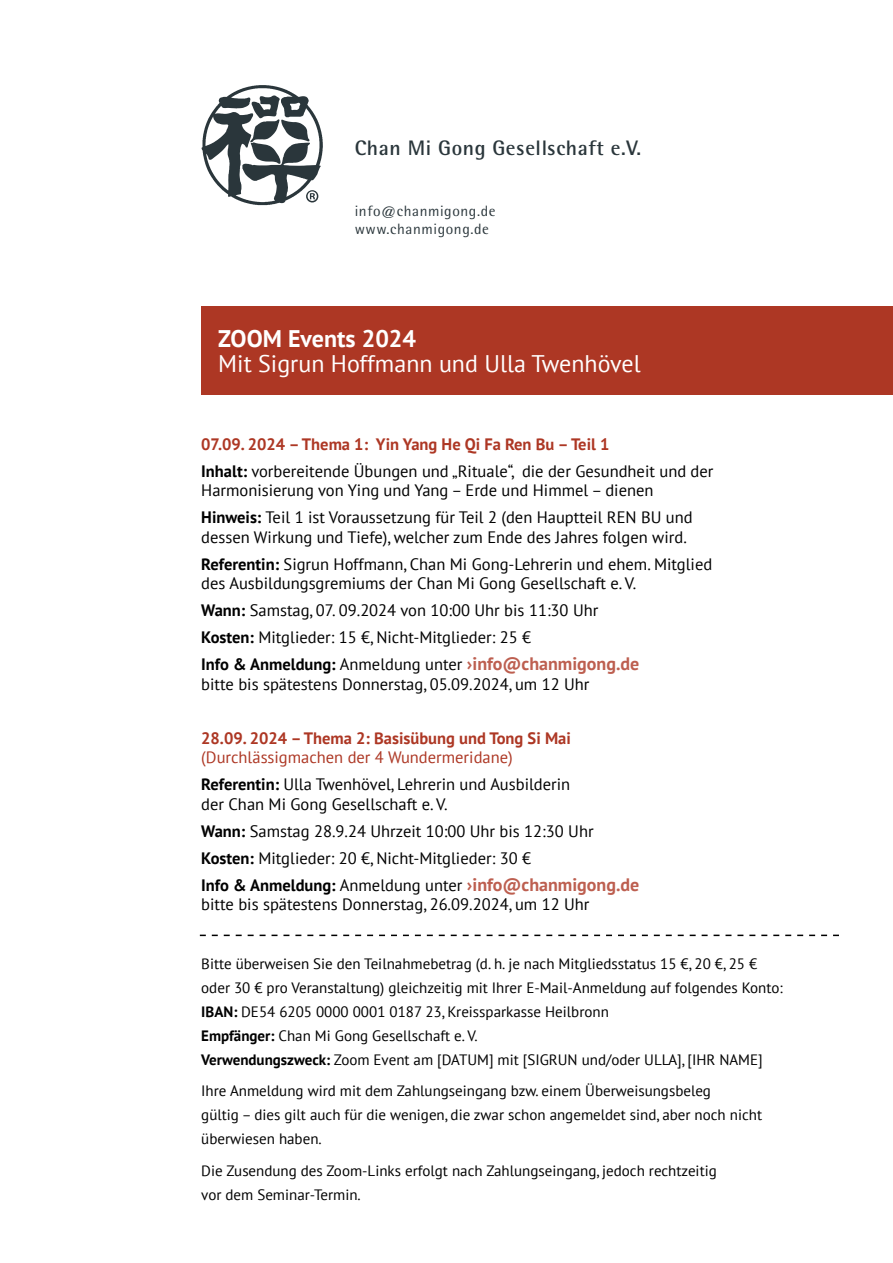
<style>
.page{position:relative;width:893px;height:1263px;background:#fff}
.page>*{position:absolute;margin:0;border:0;box-sizing:border-box;transform-origin:0 0}
.t1{font:24px "PT Sans";color:#fff}
.t2{font:700 24px "PT Sans";color:#fff}
.t3{font:700 21px "Rotis Semi Sans";letter-spacing:.025em;color:#2a363b}
.t4{font:700 18px "PT Sans";color:#bd5f50}
.t5{font:16.5px/27px "PT Sans";color:#000}
.t6{font:16.5px/27px "PT Sans";color:#ad3724}
.t7{font:700 16.5px "PT Sans";color:#ad3724}
.t8{font:15px/24px "PT Sans";color:#000}
.t9{font:15px/18px "Rotis Semi Sans";letter-spacing:.04em;color:#2a363b}
.s1{font-weight:700;color:#ad3724}
.s2{font-weight:700}
.s3{font-size:16.5px;color:#000}
.s4{font-weight:400;font-size:16.5px;color:#000}
.s5{font-weight:700;color:#000}
.s6{color:#000}
</style>
<div class="page">
<div style="left:201px;top:306px;width:692px;height:89px;background:#ad3724"></div>
<svg style="left:200px;top:935px;width:639px;height:1px"></svg>
<svg style="left:201px;top:85px;width:122px;height:120px"></svg>
<p class="t3" style="left:355px;top:135px;width:288px">Chan Mi Gong Gesellschaft e.V.</p>
<p class="t9" style="left:355px;top:202px;width:142px">info@chanmigong.de www.chanmigong.de</p>
<h1 class="t2" style="left:218px;top:322px;width:199px">ZOOM Events 2024</h1>
<h1 class="t1" style="left:218px;top:348px;width:424px">Mit Sigrun Hoffmann und Ulla Twenhövel</h1>
<p class="t5" style="left:201px;top:430px;width:514px"><span class="s1">07.09. 2024 – Thema 1: Yin Yang He Qi Fa Ren Bu – Teil 1<br></span><span class="s2">Inhalt:</span> vorbereitende Übungen und „Rituale“, die der Gesundheit und der</p>
<p class="t5" style="left:201px;top:477px;width:493px">Harmonisierung von Ying und Yang – Erde und Himmel – dienen<br><span class="s2">Hinweis:</span> Teil 1 ist Voraussetzung für Teil 2 (den Hauptteil REN BU und</p>
<p class="t5" style="left:201px;top:523px;width:512px">dessen Wirkung und Tiefe), welcher zum Ende des Jahres folgen wird.<br><span class="s2">Referentin:</span> Sigrun Hoffmann, Chan Mi Gong-Lehrerin und ehem. Mitglied</p>
<p class="t5" style="left:201px;top:570px;width:437px">des Ausbildungsgremiums der Chan Mi Gong Gesellschaft e. V.<br><span class="s2">Wann:</span> Samstag, 07. 09.2024 von 10:00 Uhr bis 11:30 Uhr<br><span class="s2">Kosten:</span> Mitglieder: 15 €, Nicht-Mitglieder: 25 €</p>
<p class="t4" style="left:201px;top:652px;width:439px"><span class="s3">Info &amp; Anmeldung:</span> <span class="s4">Anmeldung unter</span> ›info@chanmigong.de</p>
<p class="t5" style="left:201px;top:670px;width:390px">bitte bis spätestens Donnerstag, 05.09.2024, um 12 Uhr</p>
<p class="t7" style="left:201px;top:727px;width:371px">28.09. 2024 – Thema 2: Basisübung und Tong Si Mai</p>
<p class="t6" style="left:201px;top:744px;width:370px">(Durchlässigmachen der 4 Wundermeridane)<br><span class="s5">Referentin:</span> <span class="s6">Ulla Twenhövel, Lehrerin und Ausbilderin</span></p>
<p class="t5" style="left:201px;top:790px;width:394px">der Chan Mi Gong Gesellschaft e. V.<br><span class="s2">Wann:</span> Samstag 28.9.24 Uhrzeit 10:00 Uhr bis 12:30 Uhr<br><span class="s2">Kosten:</span> Mitglieder: 20 €, Nicht-Mitglieder: 30 €</p>
<p class="t4" style="left:201px;top:872px;width:439px"><span class="s3">Info &amp; Anmeldung:</span> <span class="s4">Anmeldung unter</span> ›info@chanmigong.de</p>
<p class="t5" style="left:201px;top:891px;width:390px">bitte bis spätestens Donnerstag, 26.09.2024, um 12 Uhr</p>
<p class="t8" style="left:201px;top:951px;width:583px">Bitte überweisen Sie den Teilnahmebetrag (d. h. je nach Mitgliedsstatus 15 €, 20 €, 25 € oder 30 € pro Veranstaltung) gleichzeitig mit Ihrer E-Mail-Anmeldung auf folgendes Konto:<br><span class="s2">IBAN:</span> DE54 6205 0000 0001 0187 23, Kreissparkasse Heilbronn<br><span class="s2">Empfänger:</span> Chan Mi Gong Gesellschaft e. V.<br><span class="s2">Verwendungszweck:</span> Zoom Event am [DATUM] mit [SIGRUN und/oder ULLA], [IHR NAME]</p>
<p class="t8" style="left:201px;top:1079px;width:562px">Ihre Anmeldung wird mit dem Zahlungseingang bzw. einem Überweisungsbeleg<br>gültig – dies gilt auch für die wenigen, die zwar schon angemeldet sind, aber noch nicht überwiesen haben.</p>
<p class="t8" style="left:201px;top:1158px;width:517px">Die Zusendung des Zoom-Links erfolgt nach Zahlungseingang, jedoch rechtzeitig vor dem Seminar-Termin.</p>
</div>
